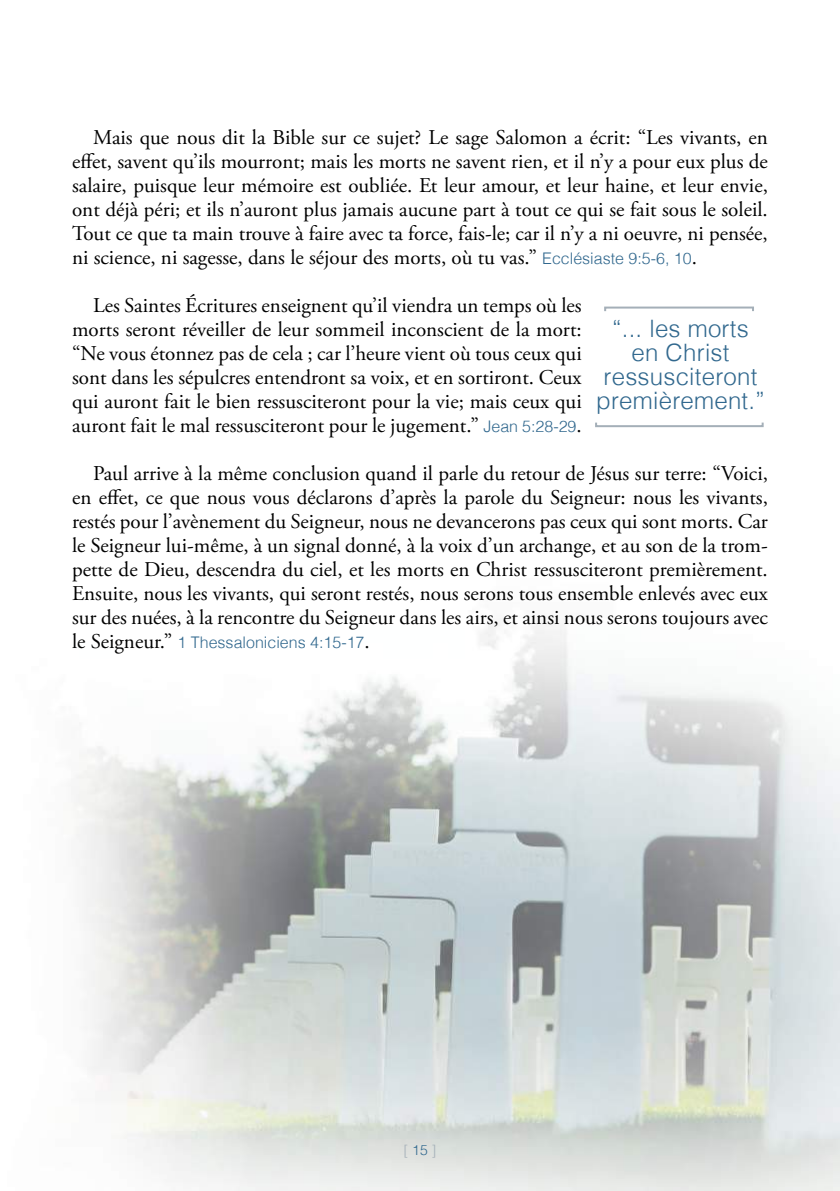
<style>
.page{position:relative;width:840px;height:1191px;background:#fff}
.page>*{position:absolute;margin:0;border:0;box-sizing:border-box;transform-origin:0 0}
.t1{font:300 24px/24px "Helvetica";letter-spacing:.01em;color:#31688e;text-align:center}
.t2{font:21px/24px "Adobe Garamond Pro";color:#000;text-align:justify}
.t3{font:300 16px "Helvetica";color:#31688e}
.t4{font:300 14px "Helvetica";color:#a4afb8}
.s1{font-family:"Helvetica";font-weight:300;font-size:16px;color:#31688e}
.s2{font-family:"Adobe Garamond Pro";font-weight:400;font-size:21px;color:#000}
.s3{color:#31688e}
</style>
<div class="page">
<img style="left:74px;top:622px;width:765px;height:569px">
<div style="left:603px;top:306px;width:150px;height:6px;border:2px solid #a4afb8"></div>
<div style="left:594px;top:421px;width:169px;height:6px;border:2px solid #a4afb8"></div>
<p class="t2" style="left:72px;top:126px;width:697px;text-indent:21px">Mais que nous dit la Bible sur ce sujet? Le sage Salomon a écrit: “Les vivants, en effet, savent qu’ils mourront; mais les morts ne savent rien, et il n’y a pour eux plus de salaire, puisque leur mémoire est oubliée. Et leur amour, et leur haine, et leur envie, ont déjà péri; et ils n’auront plus jamais aucune part à tout ce qui se fait sous le soleil.<br>Tout ce que ta main trouve à faire avec ta force, fais-le; car il n’y a ni oeuvre, ni pensée, ni science, ni sagesse, dans le séjour des morts, où tu vas.” <span class="s1">Ecclésiaste 9:5-6, 10</span>.</p>
<p class="t2" style="left:72px;top:294px;width:511px;text-indent:21px">Les Saintes Écritures enseignent qu’il viendra un temps où les morts seront réveiller de leur sommeil inconscient de la mort: “Ne vous étonnez pas de cela ; car l’heure vient où tous ceux qui sont dans les sépulcres entendront sa voix, et en sortiront. Ceux qui auront fait le bien ressusciteront pour la vie; mais ceux qui auront fait le mal ressusciteront pour le jugement.” <span class="s1">Jean 5:28-29</span>.</p>
<p class="t2" style="left:72px;top:462px;width:697px;text-indent:21px">Paul arrive à la même conclusion quand il parle du retour de Jésus sur terre: “Voici, en effet, ce que nous vous déclarons d’après la parole du Seigneur: nous les vivants, restés pour l’avènement du Seigneur, nous ne devancerons pas ceux qui sont morts. Car le Seigneur lui-même, à un signal donné, à la voix d’un archange, et au son de la trom&shy;pette de Dieu, descendra du ciel, et les morts en Christ ressusciteront premièrement.<br>Ensuite, nous les vivants, qui seront restés, nous serons tous ensemble enlevés avec eux sur des nuées, à la rencontre du Seigneur dans les airs, et ainsi nous serons toujours avec</p>
<p class="t3" style="left:72px;top:629px;width:299px"><span class="s2">le Seigneur.”</span> 1 Thessaloniciens 4:15-17<span class="s2">.</span></p>
<p class="t1" style="left:595px;top:314px;width:170px">“... les morts en Christ ressusciteront premièrement.”</p>
<p class="t4" style="left:403px;top:1138px;width:34px">[ <span class="s3">15</span> ]</p>
</div>
